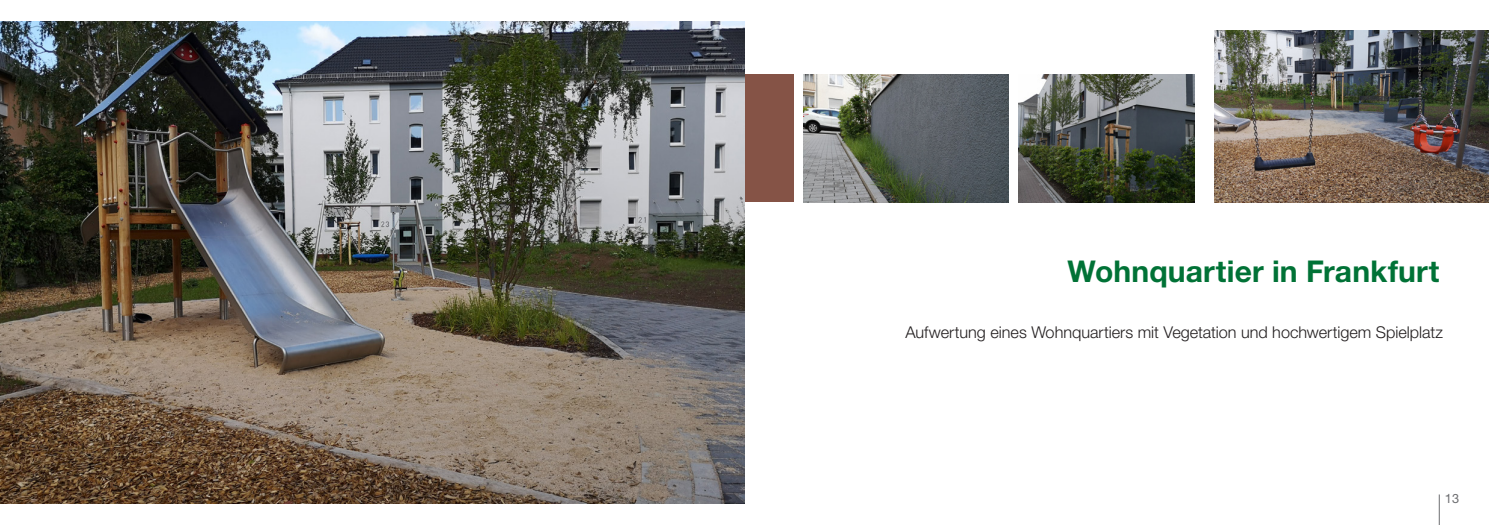
<style>
.page{position:relative;width:1489px;height:525px;background:#fff}
.page>*{position:absolute;margin:0;border:0;box-sizing:border-box;transform-origin:0 0}
.t1{font:700 30px "Helvetica Neue LT Std";letter-spacing:.005em;color:#007236}
.t2{font:300 16.25px "Helvetica Neue LT Std";color:#231f20}
.t3{font:12.75px "Helvetica Neue LT Std";color:#6c6d70}
</style>
<div class="page">
<hr style="left:1438px;top:494px;width:1px;height:30px;background:#6c6d70">
<div style="left:745px;top:74px;width:48px;height:128px;background:#855346"></div>
<img style="left:0;top:21px;width:744px;height:482px">
<img style="left:803px;top:74px;width:205px;height:128px">
<img style="left:1214px;top:31px;width:274px;height:171px">
<img style="left:1018px;top:74px;width:176px;height:128px">
<h1 class="t1" style="left:1067px;top:252px;width:373px">Wohnquartier in Frankfurt</h1>
<p class="t2" style="left:905px;top:322px;width:539px">Aufwertung eines Wohnquartiers mit Vegetation und hochwertigem Spielplatz</p>
<p class="t3" style="left:1444px;top:491px;width:16px">13</p>
</div>
